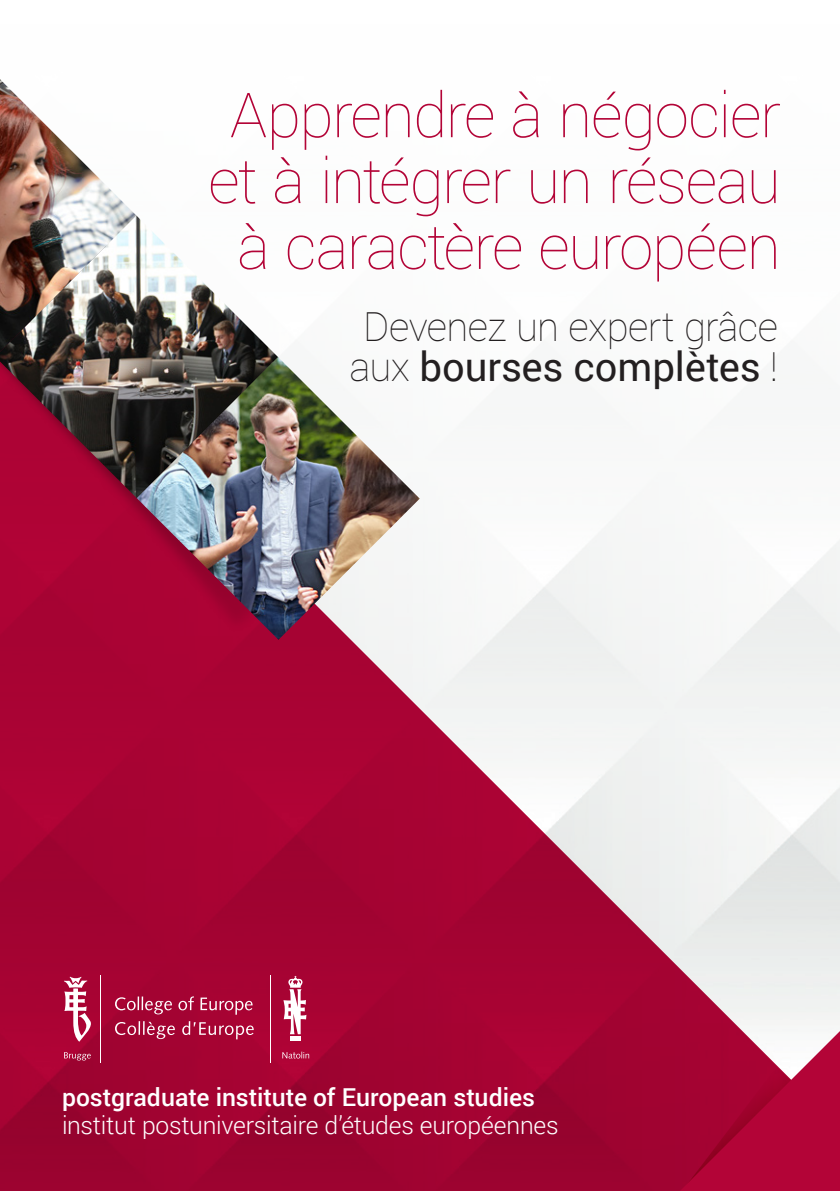
<style>
.page{position:relative;width:840px;height:1191px;background:#fff}
.page>*{position:absolute;margin:0;border:0;box-sizing:border-box;transform-origin:0 0}
.t1{font:100 62.2px/65.8px "Roboto";letter-spacing:-.025em;color:#b30437;text-align:center}
.t2{font:100 40px/40px "Roboto";letter-spacing:-.015em;color:#231f20;text-align:center}
.t3{font:300 24.6px "Roboto";letter-spacing:-.01em;color:#fff}
.t4{font:500 24.6px "Roboto";color:#fff}
.s1{font-weight:400}
</style>
<div class="page">
<img style="left:0;top:522px;width:839px;height:669px">
<svg style="left:672px;top:1031px;width:167px;height:160px;background:#b21a46"></svg>
<img style="left:0;top:498px;width:439px;height:158px">
<img style="left:0;top:215px;width:278px;height:283px">
<img style="left:137px;top:357px;width:282px;height:283px">
<img style="left:0;top:79px;width:136px;height:273px">
<svg style="left:115px;top:1021px;width:60px;height:18px"></svg>
<svg style="left:182px;top:1021px;width:71px;height:18px"></svg>
<svg style="left:115px;top:996px;width:57px;height:18px"></svg>
<svg style="left:178px;top:996px;width:16px;height:14px"></svg>
<svg style="left:200px;top:997px;width:52px;height:17px"></svg>
<hr style="left:100px;top:974px;width:1px;height:88px;background:#fff">
<hr style="left:270px;top:974px;width:1px;height:88px;background:#fff">
<svg style="left:64px;top:1052px;width:27px;height:8px"></svg>
<svg style="left:282px;top:1051px;width:27px;height:7px"></svg>
<div style="left:290px;top:1035px;width:10px;height:5px;background:#fff"></div>
<svg style="left:283px;top:976px;width:23px;height:58px"></svg>
<svg style="left:64px;top:976px;width:27px;height:65px"></svg>
<p class="t1" style="left:208px;top:80px;width:573px">Apprendre à négocier et à intégrer un réseau à caractère européen</p>
<p class="t2" style="left:349px;top:306px;width:430px">Devenez un expert grâce aux <span class="s1">bourses complètes</span> !</p>
<p class="t4" style="left:62px;top:1080px;width:474px">postgraduate institute of European studies</p>
<p class="t3" style="left:62px;top:1108px;width:498px">institut postuniversitaire d’études européennes</p>
</div>
